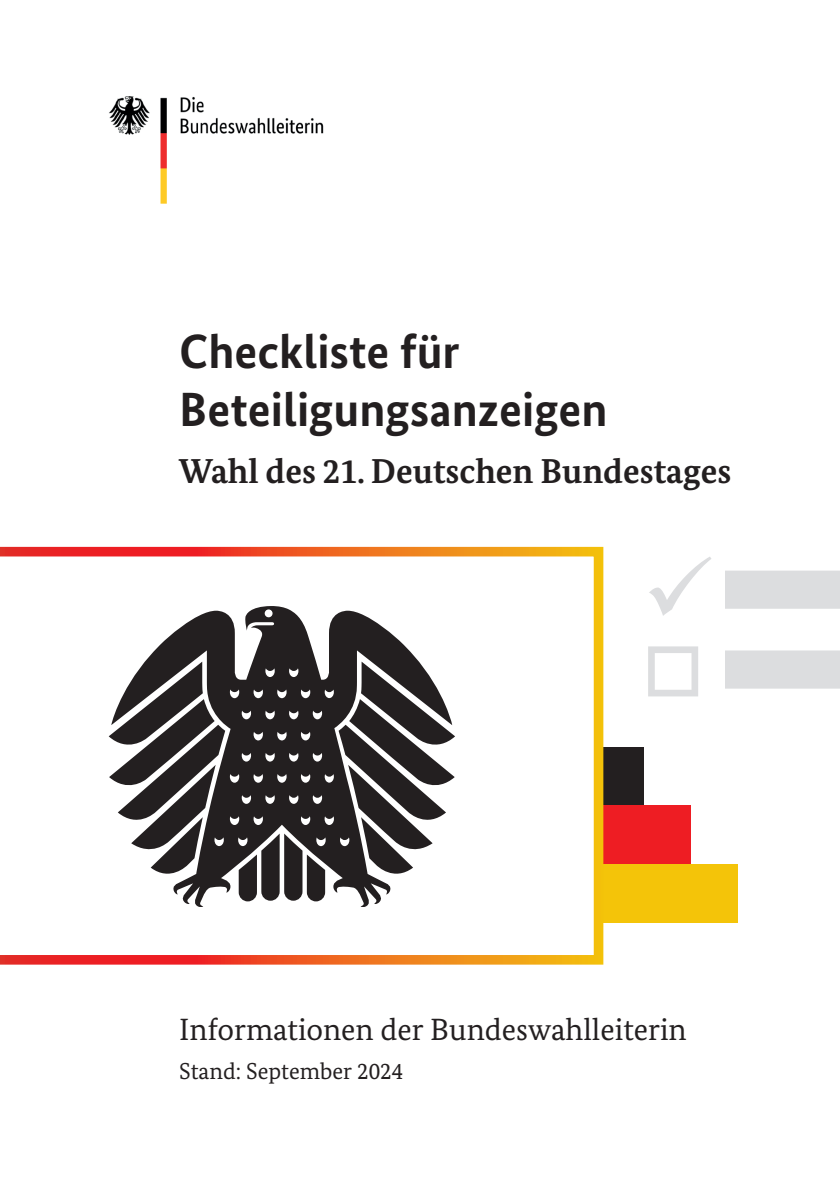
<style>
.page{position:relative;width:840px;height:1191px;background:#fff}
.page>*{position:absolute;margin:0;border:0;box-sizing:border-box;transform-origin:0 0}
.t1{font:700 48px/57.6px "Bundes Sans";color:#231f20}
.t2{font:700 34.6px "Bundes Serif";color:#231f20}
.t3{font:30.8px "Bundes Serif";color:#231f20}
.t4{font:23px "Bundes Serif";color:#231f20}
</style>
<div class="page">
<div style="left:428px;top:864px;width:309px;height:58px;background:#f4c409"></div>
<div style="left:334px;top:747px;width:309px;height:58px;background:#231f20"></div>
<div style="left:381px;top:805px;width:309px;height:59px;background:#ee1d23"></div>
<svg style="left:0;top:547px;width:603px;height:417px"></svg>
<img style="left:109px;top:96px;width:215px;height:108px">
<svg style="left:109px;top:606px;width:346px;height:300px;fill:#231f20"></svg>
<div style="left:725px;top:570px;width:114px;height:39px;background:#dcdddf"></div>
<div style="left:725px;top:650px;width:114px;height:38px;background:#dcdddf"></div>
<h1 class="t1" style="left:179px;top:322px;width:429px">Checkliste für<br>Beteiligungsanzeigen</h1>
<p class="t2" style="left:179px;top:450px;width:553px">Wahl des 21. Deutschen Bundestages</p>
<p class="t3" style="left:179px;top:1011px;width:508px">Informationen der Bundeswahlleiterin</p>
<p class="t4" style="left:179px;top:1057px;width:225px">Stand: September 2024</p>
</div>
